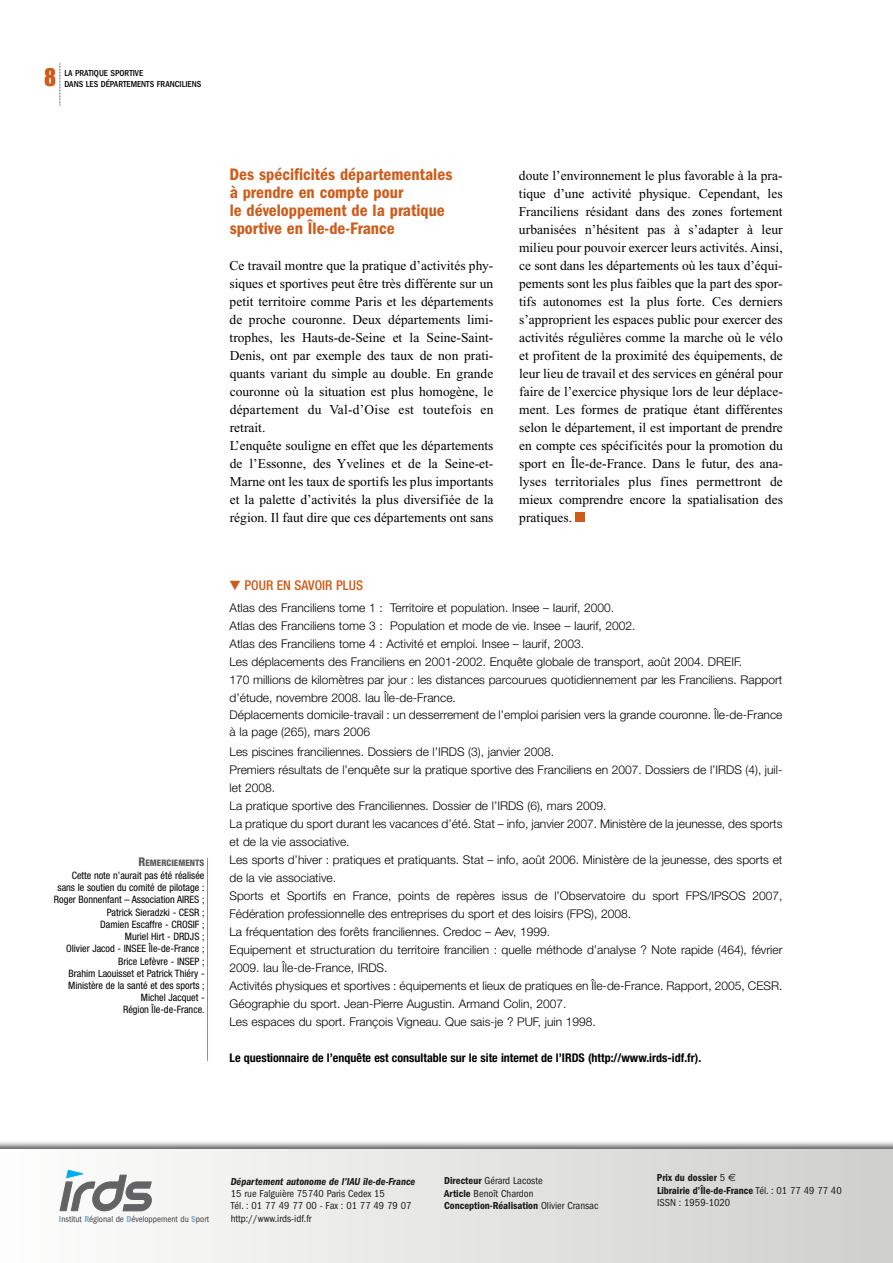
<style>
.page{position:relative;width:893px;height:1263px;background:#fff}
.page>*{position:absolute;margin:0;border:0;box-sizing:border-box;transform-origin:0 0}
.t1{font:22.5px "Impact";color:#ce5b19}
.t2{font:600 condensed 17.25px/18px "Franklin Gothic";color:#ce5b19}
.t3{font:13.5px/18px "Times New Roman";color:#000}
.t4{font:500 condensed 13.5px "Helvetica Neue";color:#ce5b19}
.t5{font:300 12px/18px "Helvetica Neue";color:#000}
.t6{font:700 condensed 12px "Helvetica Neue";color:#000}
.t7{font:condensed 10.5px/12.6px "Franklin Gothic";color:#1a1a1a}
.t8{font:600 condensed 10.5px/12.6px "Franklin Gothic";color:#1a1a1a}
.t9{font:italic 600 condensed 10.5px "Franklin Gothic";color:#1a1a1a}
.t10{font:condensed 10.2px/12.3px "Helvetica Neue";color:#000;text-align:right}
.t11{font:500 condensed 9px "Franklin Gothic";color:#000}
.t12{font:condensed 9px "Franklin Gothic";color:#404040}
.t13{font:800 condensed 9px "Helvetica Neue";color:#595959}
.s1{font-size:12px}
.s2{font-family:"European Pi Three";font-weight:400;font-stretch:normal}
.s3{font-weight:600;color:#7caece}
.s4{font-weight:600}
.s5{font-weight:400}
.s6{font-family:"Euro Sans";font-weight:400;font-stretch:normal}
</style>
<div class="page">
<svg style="left:60px;top:63px;width:1px;height:43px"></svg>
<div style="left:0;top:1148px;width:893px;height:115px;background:linear-gradient(to right,#fefefd,#cfcfcb)"></div>
<svg style="left:60px;top:1170px;width:92px;height:45px"></svg>
<svg style="left:207px;top:857px;width:1px;height:205px"></svg>
<div style="left:575px;top:513px;width:9px;height:9px;background:#ce5b19"></div>
<h1 class="t1" style="left:44px;top:65px;width:14px">8</h1>
<p class="t11" style="left:64px;top:80px;width:138px">DANS LES DÉPARTEMENTS FRANCILIENS</p>
<p class="t11" style="left:64px;top:70px;width:80px">LA PRATIQUE SPORTIVE</p>
<p class="t13" style="left:139px;top:859px;width:67px"><span class="s1">R</span>EMERCIEMENTS</p>
<p class="t10" style="left:54px;top:870px;width:152px">Cette note n’aurait pas été réalisée sans le soutien du comité de pilotage :<br>Roger Bonnenfant – Association AIRES ;<br>Patrick Sieradzki - CESR ;<br>Damien Escaffre - CROSIF ;<br>Muriel Hirt - DRDJS ;<br>Olivier Jacod - INSEE Île-de-France ;<br>Brice Lefèvre - INSEP ;<br>Brahim Laouisset et Patrick Thiéry -<br>Ministère de la santé et des sports ;<br>Michel Jacquet -<br>Région Île-de-France.</p>
<h2 class="t2" style="left:230px;top:167px;width:224px">Des spécificités départementales à prendre en compte pour<br>le développement de la pratique sportive en Île-de-France</h2>
<p class="t3" style="left:230px;top:258px;width:265px">Ce travail montre que la pratique d’activités phy&shy;siques et sportives peut être très différente sur un petit territoire comme Paris et les départements de proche couronne. Deux départements limi&shy;trophes, les Hauts-de-Seine et la Seine-Saint-Denis, ont par exemple des taux de non prati&shy;quants variant du simple au double. En grande couronne où la situation est plus homogène, le département du Val-d’Oise est toutefois en retrait.<br>L’enquête souligne en effet que les départements de l’Essonne, des Yvelines et de la Seine-et-Marne ont les taux de sportifs les plus importants et la palette d’activités la plus diversifiée de la région. Il faut dire que ces départements ont sans</p>
<p class="t3" style="left:519px;top:168px;width:265px;text-align:justify">doute l’environnement le plus favorable à la pra&shy;tique d’une activité physique. Cependant, les Franciliens résidant dans des zones fortement urbanisées n’hésitent pas à s’adapter à leur milieu pour pouvoir exercer leurs activités. Ainsi, ce sont dans les départements où les taux d’équi&shy;pements sont les plus faibles que la part des spor&shy;tifs autonomes est la plus forte. Ces derniers s’approprient les espaces public pour exercer des activités régulières comme la marche où le vélo et profitent de la proximité des équipements, de leur lieu de travail et des services en général pour faire de l’exercice physique lors de leur déplace&shy;ment. Les formes de pratique étant différentes selon le département, il est important de prendre en compte ces spécificités pour la promotion du sport en Île-de-France. Dans le futur, des ana&shy;lyses territoriales plus fines permettront de mieux comprendre encore la spatialisation des pratiques.</p>
<p class="t4" style="left:230px;top:581px;width:135px"><span class="s2">-</span> POUR EN SAVOIR PLUS</p>
<p class="t5" style="left:230px;top:599px;width:554px">Atlas des Franciliens tome 1 : Territoire et population. Insee – Iaurif, 2000.<br>Atlas des Franciliens tome 3 : Population et mode de vie. Insee – Iaurif, 2002.<br>Atlas des Franciliens tome 4 : Activité et emploi. Insee – Iaurif, 2003.<br>Les déplacements des Franciliens en 2001-2002. Enquête globale de transport, août 2004. DREIF.<br>170 millions de kilomètres par jour : les distances parcourues quotidiennement par les Franciliens. Rapport d’étude, novembre 2008. Iau Île-de-France.<br>Déplacements domicile-travail : un desserrement de l’emploi parisien vers la grande couronne. Île-de-France à la page (265), mars 2006</p>
<p class="t5" style="left:230px;top:742px;width:554px">Les piscines franciliennes. Dossiers de l’IRDS (3), janvier 2008.<br>Premiers résultats de l’enquête sur la pratique sportive des Franciliens en 2007. Dossiers de l’IRDS (4), juil&shy;let 2008.<br>La pratique sportive des Franciliennes. Dossier de l’IRDS (6), mars 2009.<br>La pratique du sport durant les vacances d’été. Stat – info, janvier 2007. Ministère de la jeunesse, des sports et de la vie associative.<br>Les sports d’hiver : pratiques et pratiquants. Stat – info, août 2006. Ministère de la jeunesse, des sports et de la vie associative.<br>Sports et Sportifs en France, points de repères issus de l’Observatoire du sport FPS/IPSOS 2007, Fédération professionnelle des entreprises du sport et des loisirs (FPS), 2008.<br>La fréquentation des forêts franciliennes. Credoc – Aev, 1999.<br>Equipement et structuration du territoire francilien : quelle méthode d’analyse ? Note rapide (464), février 2009. Iau Île-de-France, IRDS.<br>Activités physiques et sportives : équipements et lieux de pratiques en Île-de-France. Rapport, 2005, CESR.<br>Géographie du sport. Jean-Pierre Augustin. Armand Colin, 2007.<br>Les espaces du sport. François Vigneau. Que sais-je ? PUF, juin 1998.</p>
<p class="t6" style="left:230px;top:1053px;width:473px">Le questionnaire de l’enquête est consultable sur le site internet de l’IRDS (http://www.irds-idf.fr).</p>
<p class="t12" style="left:59px;top:1216px;width:152px"><span class="s3">I</span>nstitut <span class="s3">R</span>égional de <span class="s3">D</span>éveloppement du <span class="s3">S</span>port</p>
<p class="t9" style="left:231px;top:1177px;width:186px">Département autonome de l’IAU île-de-France</p>
<p class="t7" style="left:231px;top:1188px;width:182px">15 rue Falguière 75740 Paris Cedex 15<br>Tél. : 01 77 49 77 00 - Fax : 01 77 49 79 07 http://www.irds-idf.fr</p>
<p class="t7" style="left:444px;top:1175px;width:156px"><span class="s4">Directeur</span> Gérard Lacoste<br><span class="s4">Article</span> Benoît Chardon<br><span class="s4">Conception-Réalisation</span> Olivier Cransac</p>
<p class="t8" style="left:657px;top:1172px;width:186px">Prix du dossier <span class="s5">5</span> <span class="s6">€<br></span>Librairie d’Île-de-France <span class="s5">Tél. : 01 77 49 77 40<br>ISSN : 1959-1020</span></p>
</div>
